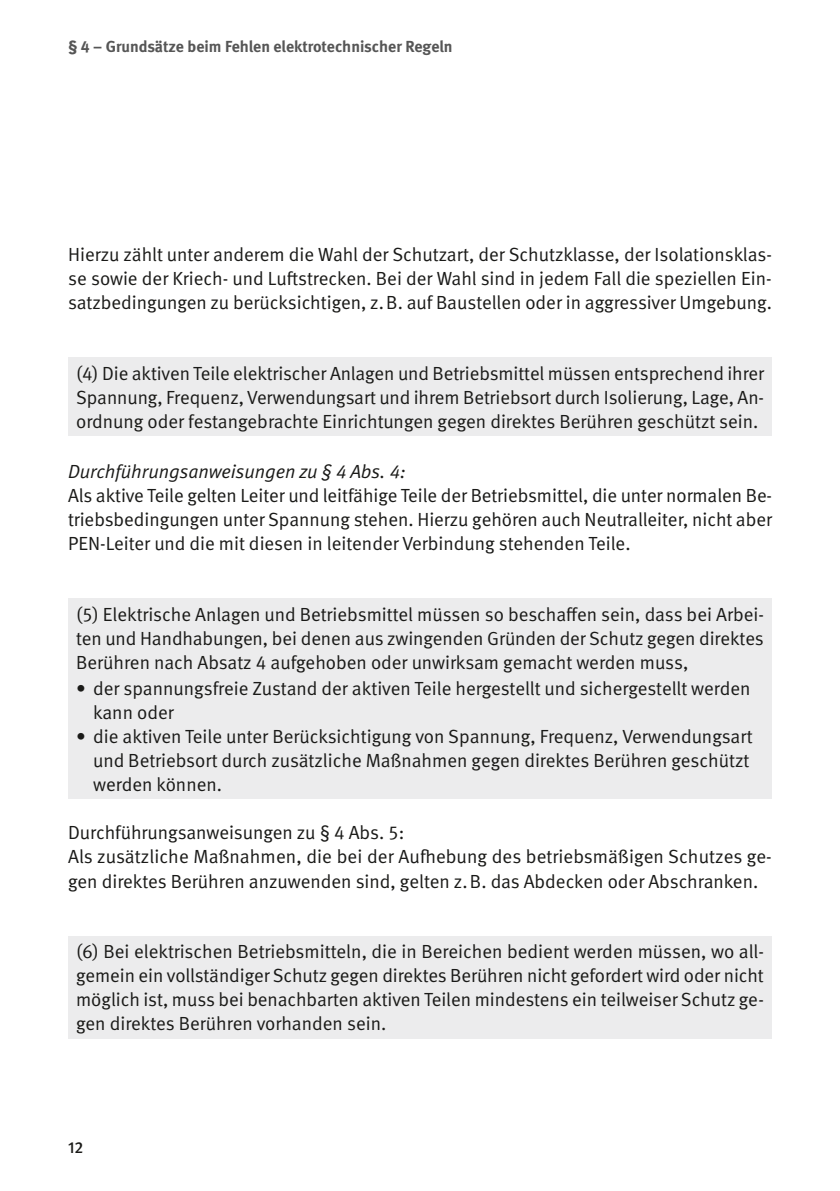
<style>
.page{position:relative;width:840px;height:1191px;background:#fff}
.page>*{position:absolute;margin:0;border:0;box-sizing:border-box;transform-origin:0 0}
.t1{font:19px/24px "DGUV Meta";color:#1a1a18;text-align:justify}
.t2{font:italic 19px "DGUV Meta";color:#1a1a18}
.t3{font:700 16px "DGUV Meta";color:#565656}
.t4{font:500 16px "DGUV Meta";color:#1a1a18}
</style>
<div class="page">
<div style="left:68px;top:357px;width:703px;height:79px;background:#ececed"></div>
<div style="left:68px;top:598px;width:703px;height:201px;background:#ececed"></div>
<div style="left:68px;top:935px;width:703px;height:103px;background:#ececed"></div>
<p class="t3" style="left:68px;top:37px;width:386px">§ 4 – Grundsätze beim Fehlen elektrotechnischer Regeln</p>
<p class="t1" style="left:68px;top:243px;width:704px">Hierzu zählt unter anderem die Wahl der Schutzart, der Schutzklasse, der Isolationsklas&shy;se sowie der Kriech- und Luftstrecken. Bei der Wahl sind in jedem Fall die speziellen Ein&shy;satzbedingungen zu berücksichtigen, z.B. auf Baustellen oder in aggressiver Umgebung.</p>
<p class="t1" style="left:76px;top:361px;width:689px">(4) Die aktiven Teile elektrischer Anlagen und Betriebsmittel müssen entsprechend ihrer Spannung, Frequenz, Verwendungsart und ihrem Betriebsort durch Isolierung, Lage, An&shy;ordnung oder festangebrachte Einrichtungen gegen direktes Berühren geschützt sein.</p>
<p class="t2" style="left:68px;top:460px;width:339px">Durchführungsanweisungen zu § 4 Abs. 4:</p>
<p class="t1" style="left:68px;top:484px;width:705px">Als aktive Teile gelten Leiter und leitfähige Teile der Betriebsmittel, die unter normalen Be&shy;triebsbedingungen unter Spannung stehen. Hierzu gehören auch Neutralleiter, nicht aber PEN-Leiter und die mit diesen in leitender Verbindung stehenden Teile.</p>
<p class="t1" style="left:76px;top:602px;width:689px">(5) Elektrische Anlagen und Betriebsmittel müssen so beschaffen sein, dass bei Arbei&shy;ten und Handhabungen, bei denen aus zwingenden Gründen der Schutz gegen direktes Berühren nach Absatz 4 aufgehoben oder unwirksam gemacht werden muss,</p>
<p class="t1" style="left:93px;top:676px;width:658px;text-indent:-17px">• der spannungsfreie Zustand der aktiven Teile hergestellt und sichergestellt werden kann oder</p>
<p class="t1" style="left:93px;top:725px;width:660px;text-align:left;text-indent:-17px">• die aktiven Teile unter Berücksichtigung von Spannung, Frequenz, Verwendungsart und Betriebsort durch zusätzliche Maßnahmen gegen direktes Berühren geschützt werden können.</p>
<p class="t1" style="left:68px;top:821px;width:704px;text-align:left">Durchführungsanweisungen zu § 4 Abs. 5:<br>Als zusätzliche Maßnahmen, die bei der Aufhebung des betriebsmäßigen Schutzes ge&shy;gen direktes Berühren anzuwenden sind, gelten z.B. das Abdecken oder Abschranken.</p>
<p class="t1" style="left:76px;top:940px;width:688px">(6) Bei elektrischen Betriebsmitteln, die in Bereichen bedient werden müssen, wo all&shy;gemein ein vollständiger Schutz gegen direktes Berühren nicht gefordert wird oder nicht möglich ist, muss bei benachbarten aktiven Teilen mindestens ein teilweiser Schutz ge&shy;gen direktes Berühren vorhanden sein.</p>
<p class="t4" style="left:68px;top:1137px;width:17px">12</p>
</div>
